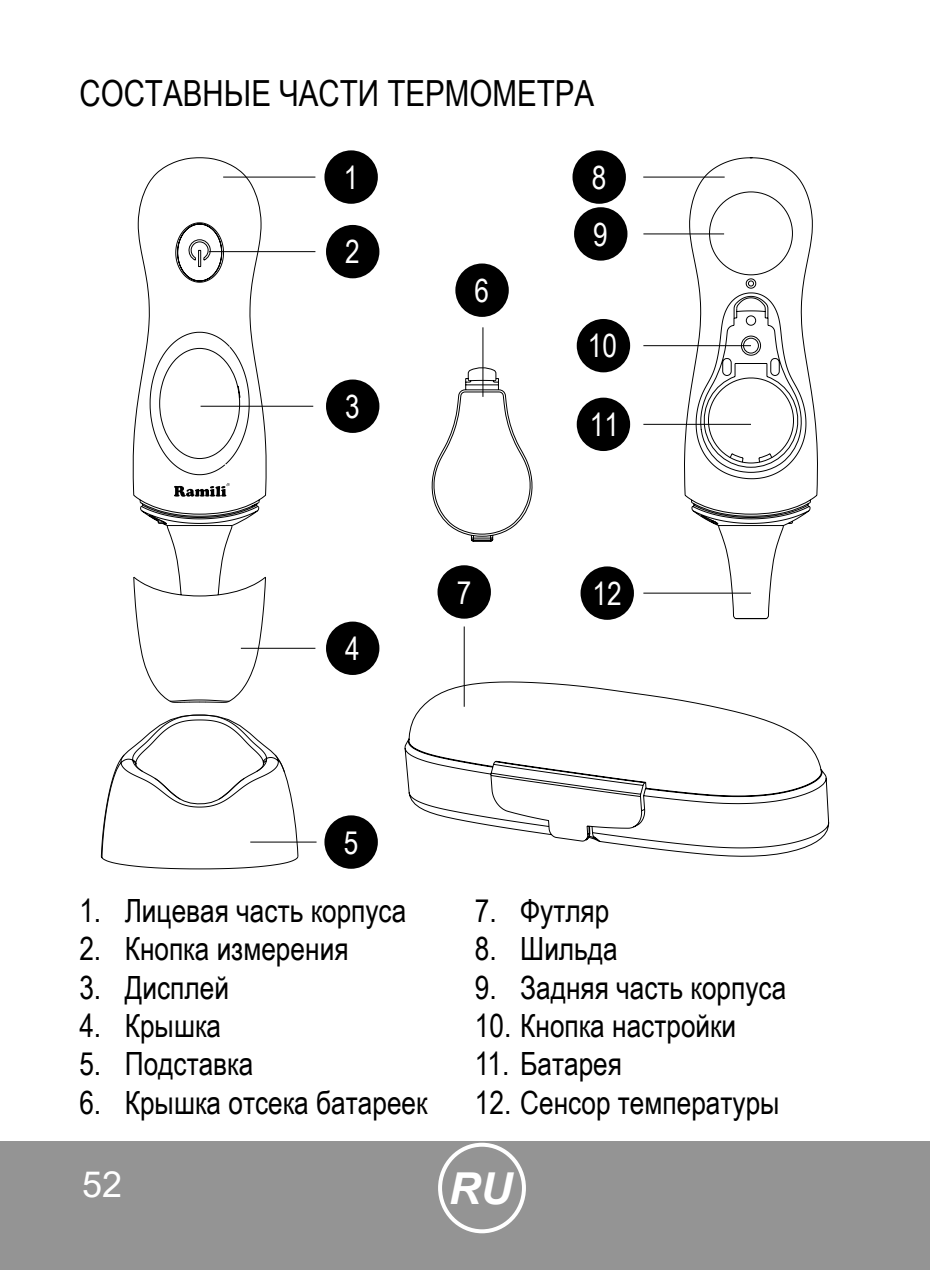
<style>
.page{position:relative;width:930px;height:1270px;background:#fff}
.page>*{position:absolute;margin:0;border:0;box-sizing:border-box;transform-origin:0 0}
.t1{font:italic 700 44px "Arial";color:#fff}
.t2{font:36px "Arial Narrow";color:#000}
.t3{font:36px "Arial";color:#fff}
.t4{font:32px "Arial Narrow";color:#000}
.t5{font:32px/56.8px "Arial Narrow";color:#fff}
</style>
<div class="page">
<div style="left:0;top:1142px;width:930px;height:128px;background:#949494"></div>
<div style="left:438px;top:1143px;width:88px;height:90px;border:4px solid #fff;border-radius:50%"></div>
<svg style="left:574px;top:157px;width:239px;height:82px"></svg>
<svg style="left:100px;top:239px;width:729px;height:618px"></svg>
<svg style="left:101px;top:157px;width:198px;height:713px"></svg>
<hr style="left:223px;top:176px;width:92px;height:2px;background:#000">
<hr style="left:201px;top:406px;width:112px;height:1px;background:#000">
<hr style="left:209px;top:251px;width:106px;height:1px;background:#000">
<hr style="left:241px;top:648px;width:74px;height:1px;background:#000">
<hr style="left:250px;top:841px;width:66px;height:2px;background:#000">
<hr style="left:463px;top:626px;width:2px;height:81px;background:#000">
<hr style="left:643px;top:233px;width:81px;height:2px;background:#000">
<hr style="left:643px;top:345px;width:108px;height:1px;background:#000">
<hr style="left:643px;top:424px;width:108px;height:1px;background:#000">
<hr style="left:643px;top:176px;width:81px;height:2px;background:#000">
<hr style="left:643px;top:592px;width:108px;height:2px;background:#000">
<hr style="left:482px;top:327px;width:1px;height:70px;background:#000">
<div style="left:324px;top:150px;width:54px;height:54px;background:#000;border-radius:50%"></div>
<div style="left:326px;top:225px;width:53px;height:53px;background:#000;border-radius:50%"></div>
<div style="left:326px;top:380px;width:53px;height:53px;background:#000;border-radius:50%"></div>
<div style="left:326px;top:622px;width:53px;height:53px;background:#000;border-radius:50%"></div>
<div style="left:324px;top:815px;width:54px;height:54px;background:#000;border-radius:50%"></div>
<div style="left:572px;top:150px;width:54px;height:54px;background:#000;border-radius:50%"></div>
<div style="left:574px;top:207px;width:53px;height:54px;background:#000;border-radius:50%"></div>
<div style="left:577px;top:319px;width:53px;height:53px;background:#000;border-radius:50%"></div>
<div style="left:577px;top:398px;width:53px;height:53px;background:#000;border-radius:50%"></div>
<div style="left:580px;top:566px;width:54px;height:54px;background:#000;border-radius:50%"></div>
<div style="left:437px;top:565px;width:54px;height:54px;background:#000;border-radius:50%"></div>
<div style="left:455px;top:263px;width:54px;height:54px;background:#000;border-radius:50%"></div>
<svg style="left:174px;top:483px;width:56px;height:14px"></svg>
<p class="t2" style="left:79px;top:66px;width:516px">СОСТАВНЫЕ ЧАСТИ ТЕРМОМЕТРА</p>
<p class="t5" style="left:344px;top:148px;width:16px">1</p>
<p class="t5" style="left:345px;top:222px;width:16px">2</p>
<p class="t5" style="left:345px;top:377px;width:16px">3</p>
<p class="t5" style="left:345px;top:619px;width:16px">4</p>
<p class="t5" style="left:475px;top:261px;width:16px">6</p>
<p class="t5" style="left:592px;top:148px;width:18px">8<br>9</p>
<p class="t5" style="left:588px;top:316px;width:31px">10</p>
<p class="t5" style="left:590px;top:395px;width:31px">11</p>
<p class="t5" style="left:457px;top:563px;width:16px">7</p>
<p class="t5" style="left:592px;top:564px;width:31px">12</p>
<p class="t5" style="left:344px;top:813px;width:16px">5</p>
<p class="t4" style="left:79px;top:887px;width:328px">1. Лицевая часть корпуса</p>
<p class="t4" style="left:79px;top:925px;width:271px">2. Кнопка измерения</p>
<p class="t4" style="left:79px;top:964px;width:151px">3. Дисплей</p>
<p class="t4" style="left:79px;top:1002px;width:143px">4. Крышка</p>
<p class="t4" style="left:79px;top:1041px;width:175px">5. Подставка</p>
<p class="t4" style="left:79px;top:1079px;width:350px">6. Крышка отсека батареек</p>
<p class="t4" style="left:475px;top:887px;width:136px">7. Футляр</p>
<p class="t4" style="left:475px;top:925px;width:144px">8. Шильда</p>
<p class="t4" style="left:475px;top:964px;width:313px">9. Задняя часть корпуса</p>
<p class="t4" style="left:475px;top:1002px;width:263px">10. Кнопка настройки</p>
<p class="t4" style="left:475px;top:1041px;width:149px">11. Батарея</p>
<p class="t4" style="left:475px;top:1079px;width:306px">12. Сенсор температуры</p>
<p class="t3" style="left:82px;top:1159px;width:42px">52</p>
<h1 class="t1" style="left:449px;top:1160px;width:65px">RU</h1>
</div>
